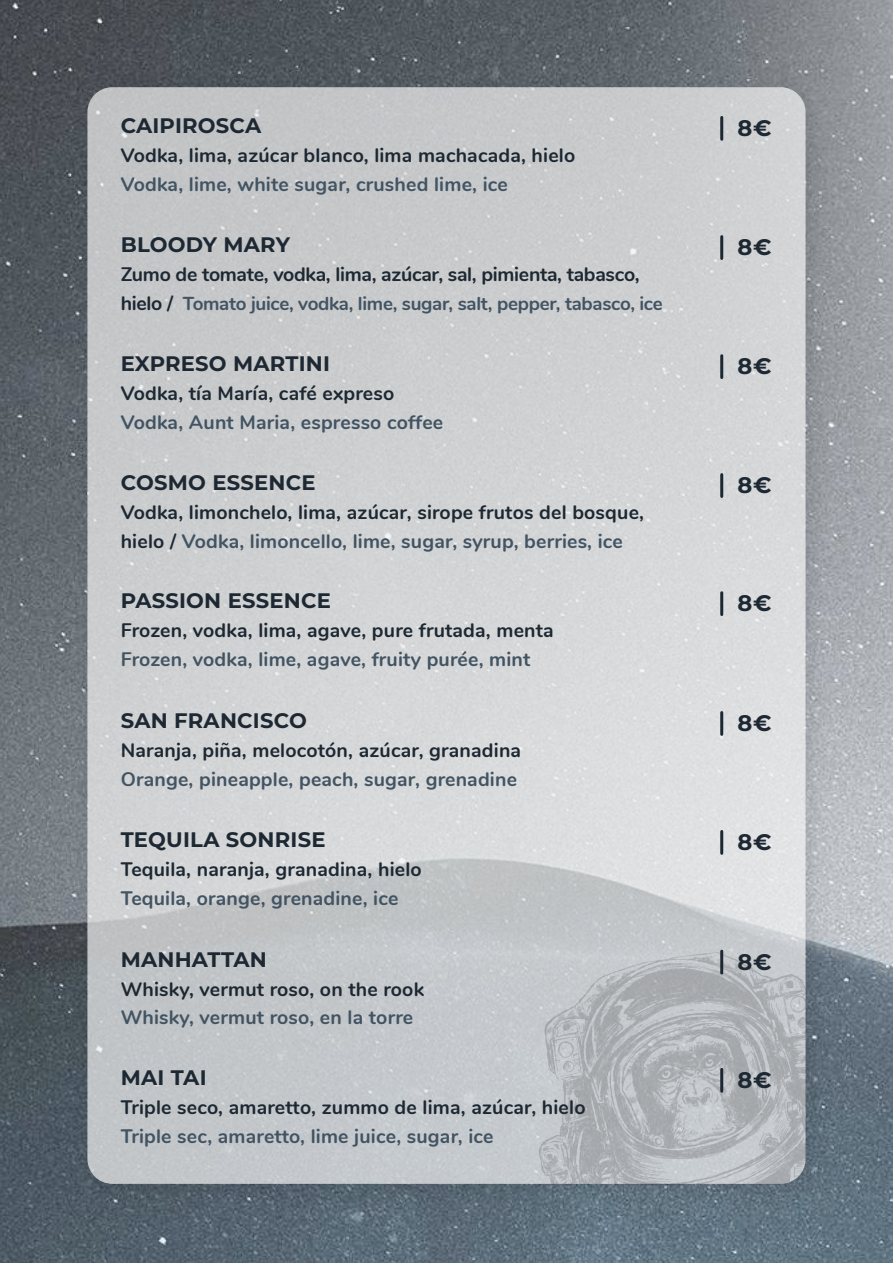
<style>
.page{position:relative;width:893px;height:1263px;background:#fff}
.page>*{position:absolute;margin:0;border:0;box-sizing:border-box;transform-origin:0 0}
.t1{font:700 22.5px "Montserrat";color:#1d2832}
.t2{font:700 21px "Montserrat";letter-spacing:.01em;color:#1d2832}
.t3{font:700 19.5px/28.8px "Nunito";letter-spacing:.01em;color:#1d2832}
.t4{font:700 19.5px "Nunito";letter-spacing:.01em;color:#425362}
.t5{font:700 19.5px "Nunito";letter-spacing:-.015em;color:#1d2832}
.t6{font:700 18.75px "Nunito";letter-spacing:-.015em;color:#425362}
.s1{font-size:19.5px;color:#1d2832}
.s2{color:#425362}
</style>
<div class="page">
<img style="left:0;top:0;width:893px;height:1263px">
<img style="left:69px;top:69px;width:764px;height:1143px">
<div style="left:87px;top:87px;width:718px;height:1097px;background:linear-gradient(to right,#c6c8ca,#d5d6d8);border-radius:25px"></div>
<hr style="left:720px;top:117px;width:3px;height:22px;background:#1d2832">
<hr style="left:720px;top:237px;width:3px;height:21px;background:#1d2832">
<hr style="left:720px;top:356px;width:3px;height:22px;background:#1d2832">
<hr style="left:720px;top:475px;width:3px;height:21px;background:#1d2832">
<hr style="left:720px;top:593px;width:3px;height:21px;background:#1d2832">
<img style="left:392px;top:699px;width:414px;height:485px">
<hr style="left:720px;top:1069px;width:3px;height:22px;background:#1d2832">
<p class="t2" style="left:121px;top:110px;width:142px">CAIPIROSCA</p>
<p class="t3" style="left:121px;top:139px;width:456px">Vodka, lima, azúcar blanco, lima machacada, hielo</p>
<p class="t4" style="left:121px;top:169px;width:389px">Vodka, lime, white sugar, crushed lime, ice</p>
<p class="t2" style="left:121px;top:230px;width:171px">BLOODY MARY</p>
<p class="t5" style="left:121px;top:260px;width:520px">Zumo de tomate, vodka, lima, azúcar, sal, pimienta, tabasco,</p>
<p class="t6" style="left:121px;top:289px;width:544px"><span class="s1">hielo /</span> Tomato juice, vodka, lime, sugar, salt, pepper, tabasco, ice</p>
<p class="t2" style="left:121px;top:349px;width:211px">EXPRESO MARTINI</p>
<p class="t3" style="left:121px;top:378px;width:275px">Vodka, tía María, café expreso</p>
<p class="t4" style="left:121px;top:408px;width:324px">Vodka, Aunt Maria, espresso coffee</p>
<p class="t2" style="left:121px;top:468px;width:196px">COSMO ESSENCE</p>
<p class="t3" style="left:121px;top:497px;width:525px">Vodka, limonchelo, lima, azúcar, sirope frutos del bosque, hielo / <span class="s2">Vodka, limoncello, lime, sugar, syrup, berries, ice</span></p>
<p class="t2" style="left:121px;top:586px;width:212px">PASSION ESSENCE</p>
<p class="t3" style="left:121px;top:615px;width:434px">Frozen, vodka, lima, agave, pure frutada, menta</p>
<p class="t4" style="left:121px;top:645px;width:411px">Frozen, vodka, lime, agave, fruity purée, mint</p>
<p class="t2" style="left:121px;top:705px;width:188px">SAN FRANCISCO</p>
<p class="t3" style="left:121px;top:735px;width:402px">Naranja, piña, melocotón, azúcar, granadina</p>
<p class="t4" style="left:121px;top:764px;width:398px">Orange, pineapple, peach, sugar, grenadine</p>
<p class="t2" style="left:121px;top:824px;width:206px">TEQUILA SONRISE</p>
<p class="t3" style="left:121px;top:853px;width:303px">Tequila, naranja, granadina, hielo</p>
<p class="t4" style="left:121px;top:883px;width:279px">Tequila, orange, grenadine, ice</p>
<p class="t2" style="left:121px;top:944px;width:148px">MANHATTAN</p>
<p class="t3" style="left:121px;top:973px;width:305px">Whisky, vermut roso, on the rook</p>
<p class="t4" style="left:121px;top:1003px;width:294px">Whisky, vermut roso, en la torre</p>
<p class="t2" style="left:121px;top:1062px;width:87px">MAI TAI</p>
<p class="t3" style="left:121px;top:1091px;width:466px">Triple seco, amaretto, zummo de lima, azúcar, hielo</p>
<p class="t4" style="left:121px;top:1121px;width:374px">Triple sec, amaretto, lime juice, sugar, ice</p>
<p class="t1" style="left:738px;top:112px;width:35px">8€</p>
<p class="t1" style="left:738px;top:231px;width:35px">8€</p>
<p class="t1" style="left:738px;top:350px;width:35px">8€</p>
<p class="t1" style="left:738px;top:469px;width:35px">8€</p>
<p class="t1" style="left:738px;top:587px;width:35px">8€</p>
<p class="t1" style="left:738px;top:707px;width:35px">8€</p>
<p class="t1" style="left:738px;top:826px;width:35px">8€</p>
<p class="t1" style="left:738px;top:945px;width:35px">8€</p>
<p class="t1" style="left:738px;top:1063px;width:35px">8€</p>
</div>
